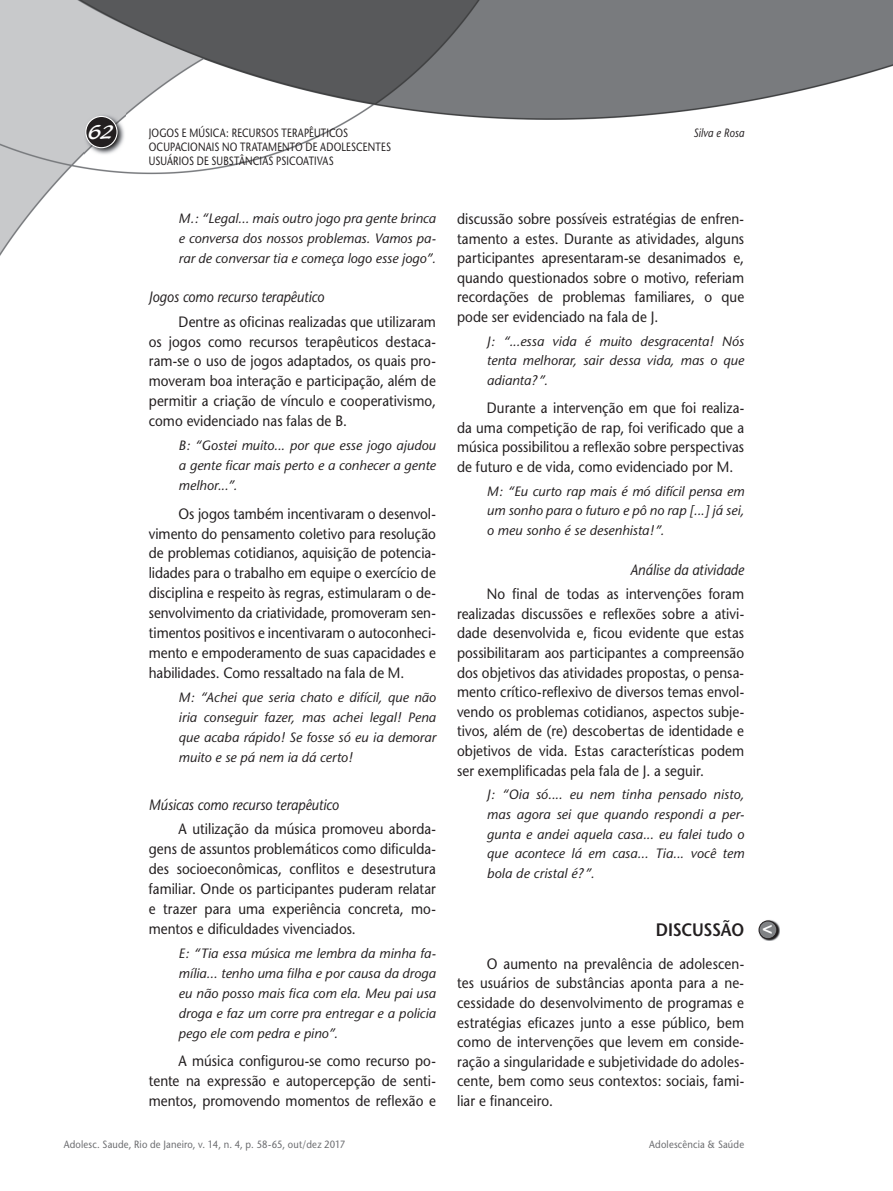
<style>
.page{position:relative;width:893px;height:1191px;background:#fff}
.page>*{position:absolute;margin:0;border:0;box-sizing:border-box;transform-origin:0 0}
.t1{font:21px "Blacklight D";color:#fff}
.t2{font:600 18px "Stone Sans";letter-spacing:-.015em;color:#231f20;scale:.9 1}
.t3{font:700 17.25px "Helvetica";color:#fff}
.t4{font:15px/20px "Stone Sans";letter-spacing:.005em;color:#231f20;text-align:justify;scale:.9 1}
.t5{font:italic 15px "Stone Sans";color:#231f20;scale:.9 1}
.t6{font:italic 13.5px/20px "Stone Sans";letter-spacing:.005em;color:#231f20;text-align:justify}
.t7{font:12px/14.4px "Stone Sans";letter-spacing:.02em;color:#231f20;scale:.8 1}
.t8{font:italic 12px "Stone Sans";color:#231f20;scale:.85 1}
.t9{font:10.5px "Stone Sans";letter-spacing:.02em;color:#6c6d70;scale:.9 1}
</style>
<div class="page">
<img style="left:0;top:0;width:893px;height:256px">
<img style="left:84px;top:114px;width:41px;height:42px">
<div style="left:86px;top:116px;width:31px;height:32px;background:#231f20;border-radius:50%"></div>
<div style="left:85px;top:116px;width:33px;height:32px;border:1px solid #fff;border-radius:50%"></div>
<img style="left:759px;top:920px;width:21px;height:21px">
<div style="left:759px;top:921px;width:18px;height:17px;background:#808285;border-radius:50%"></div>
<div style="left:759px;top:920px;width:18px;height:19px;border:1px solid #231f20;border-radius:50%"></div>
<h1 class="t1" style="left:89px;top:119px;width:27px">62</h1>
<p class="t7" style="left:149px;top:125px;width:251px">JOGOS E MÚSICA: RECURSOS TERAPÊUTICOS</p>
<p class="t8" style="left:693px;top:125px;width:61px">Silva e Rosa</p>
<p class="t7" style="left:149px;top:140px;width:304px">OCUPACIONAIS NO TRATAMENTO DE ADOLESCENTES<br>USUÁRIOS DE SUBSTÂNCIAS PSICOATIVAS</p>
<p class="t6" style="left:179px;top:208px;width:259px">M.: “Legal... mais outro jogo pra gente brinca e conversa dos nossos problemas. Vamos pa&shy;rar de conversar tia e começa logo esse jogo”.</p>
<p class="t5" style="left:149px;top:288px;width:196px">Jogos como recurso terapêutico</p>
<p class="t4" style="left:149px;top:311px;width:320px;text-indent:30px">Dentre as oficinas realizadas que utilizaram os jogos como recursos terapêuticos destaca&shy;ram-se o uso de jogos adaptados, os quais pro&shy;moveram boa interação e participação, além de permitir a criação de vínculo e cooperativismo, como evidenciado nas falas de B.</p>
<p class="t6" style="left:179px;top:436px;width:259px">B: “Gostei muito... por que esse jogo ajudou a gente ficar mais perto e a conhecer a gente melhor...”.</p>
<p class="t4" style="left:149px;top:503px;width:320px;text-indent:30px">Os jogos também incentivaram o desenvol&shy;vimento do pensamento coletivo para resolução de problemas cotidianos, aquisição de potencia&shy;lidades para o trabalho em equipe o exercício de disciplina e respeito às regras, estimularam o de&shy;senvolvimento da criatividade, promoveram sen&shy;timentos positivos e incentivaram o autoconheci&shy;mento e empoderamento de suas capacidades e habilidades. Como ressaltado na fala de M.</p>
<p class="t6" style="left:179px;top:687px;width:259px">M: “Achei que seria chato e difícil, que não iria conseguir fazer, mas achei legal! Pena que acaba rápido! Se fosse só eu ia demorar muito e se pá nem ia dá certo!</p>
<p class="t5" style="left:149px;top:796px;width:213px">Músicas como recurso terapêutico</p>
<p class="t4" style="left:149px;top:819px;width:320px;text-indent:30px">A utilização da música promoveu aborda&shy;gens de assuntos problemáticos como dificulda&shy;des socioeconômicas, conflitos e desestrutura familiar. Onde os participantes puderam relatar e trazer para uma experiência concreta, mo&shy;mentos e dificuldades vivenciados.</p>
<p class="t6" style="left:179px;top:943px;width:259px">E: “Tia essa música me lembra da minha fa&shy;mília... tenho uma filha e por causa da droga eu não posso mais fica com ela. Meu pai usa droga e faz um corre pra entregar e a policia pego ele com pedra e pino”.</p>
<p class="t4" style="left:149px;top:1051px;width:320px;text-indent:30px">A música configurou-se como recurso po&shy;tente na expressão e autopercepção de senti&shy;mentos, promovendo momentos de reflexão e</p>
<p class="t4" style="left:457px;top:209px;width:320px;line-height:19.5px">discussão sobre possíveis estratégias de enfren&shy;tamento a estes. Durante as atividades, alguns participantes apresentaram-se desanimados e, quando questionados sobre o motivo, referiam recordações de problemas familiares, o que pode ser evidenciado na fala de J.</p>
<p class="t6" style="left:487px;top:331px;width:259px;line-height:19.5px">J: “...essa vida é muito desgracenta! Nós tenta melhorar, sair dessa vida, mas o que adianta?”.</p>
<p class="t4" style="left:457px;top:398px;width:320px;line-height:19.5px;text-indent:30px">Durante a intervenção em que foi realiza&shy;da uma competição de rap, foi verificado que a música possibilitou a reflexão sobre perspectivas de futuro e de vida, como evidenciado por M.</p>
<p class="t6" style="left:487px;top:481px;width:259px">M: “Eu curto rap mais é mó difícil pensa em um sonho para o futuro e pô no rap [...] já sei, o meu sonho é se desenhista!”.</p>
<p class="t5" style="left:630px;top:561px;width:128px">Análise da atividade</p>
<p class="t4" style="left:457px;top:584px;width:320px;text-indent:30px">No final de todas as intervenções foram realizadas discussões e reflexões sobre a ativi&shy;dade desenvolvida e, ficou evidente que estas possibilitaram aos participantes a compreensão dos objetivos das atividades propostas, o pensa&shy;mento crítico-reflexivo de diversos temas envol&shy;vendo os problemas cotidianos, aspectos subje&shy;tivos, além de (re) descobertas de identidade e objetivos de vida. Estas características podem ser exemplificadas pela fala de J. a seguir.</p>
<p class="t6" style="left:487px;top:785px;width:259px;line-height:19.5px">J: “Oia só.... eu nem tinha pensado nisto, mas agora sei que quando respondi a per&shy;gunta e andei aquela casa... eu falei tudo o que acontece lá em casa... Tia... você tem bola de cristal é?”.</p>
<p class="t2" style="left:656px;top:919px;width:99px">DISCUSSÃO</p>
<p class="t4" style="left:457px;top:954px;width:320px;line-height:19.5px;text-indent:30px">O aumento na prevalência de adolescen&shy;tes usuários de substâncias aponta para a ne&shy;cessidade do desenvolvimento de programas e estratégias eficazes junto a esse público, bem como de intervenções que levem em conside&shy;ração a singularidade e subjetividade do adoles&shy;cente, bem como seus contextos: sociais, fami&shy;liar e financeiro.</p>
<p class="t9" style="left:64px;top:1137px;width:314px">Adolesc. Saude, Rio de Janeiro, v. 14, n. 4, p. 58-65, out/dez 2017</p>
<p class="t9" style="left:649px;top:1137px;width:107px">Adolescência &amp; Saúde</p>
<p class="t3" style="left:772px;top:942px;width:12px;rotate:-180deg">&gt;</p>
</div>
